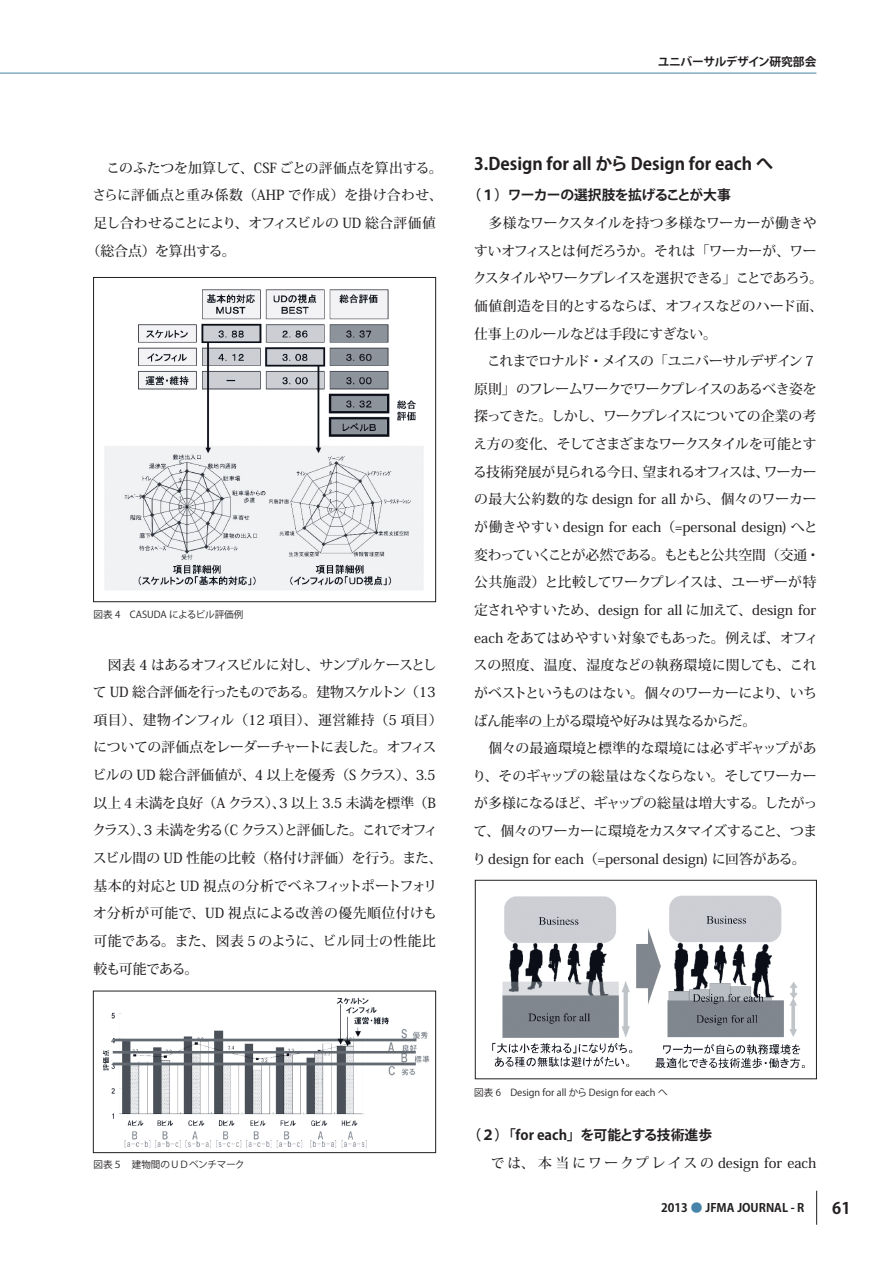
<style>
.page{position:relative;width:893px;height:1263px;background:#fff}
.page>*{position:absolute;margin:0;border:0;box-sizing:border-box;transform-origin:0 0}
.t1{font:700 16.95px "Koz Go Pro";color:#231f20}
.t2{font:700 15.9px "Koz Go Pro";color:#231f20}
.t3{font:500 13.8px/27.6px "Koz Min Pro";letter-spacing:-.01em;color:#231f20}
.t4{font:500 13.8px/27.6px "Koz Min Pro";letter-spacing:.09em;color:#231f20}
.t5{font:500 13.8px "Koz Min Pro";letter-spacing:.02em;color:#231f20}
.t6{font:500 13.8px "Koz Min Pro";letter-spacing:-.04em;color:#231f20}
.t7{font:700 11.7px "Koz Go Pro";color:#231f20}
.t8{font:700 11.7px "Koz Go Pro";letter-spacing:-.04em;color:#231f20}
.t9{font:9.6px "Koz Go Pro";color:#231f20}
.s1{font-family:"Koz Go Pro";font-weight:700}
.s2{color:#4883a9}
</style>
<div class="page">
<hr style="left:816px;top:1191px;width:1px;height:34px;background:#231f20">
<hr style="left:0;top:73px;width:816px;height:1px;background:#4883a9">
<img style="left:102px;top:997px;width:328px;height:151px">
<div style="left:93px;top:991px;width:343px;height:162px;border:1px solid #231f20"></div>
<img style="left:105px;top:289px;width:319px;height:301px">
<div style="left:93px;top:277px;width:343px;height:325px;border:1px solid #231f20"></div>
<img style="left:492px;top:895px;width:313px;height:173px">
<div style="left:475px;top:880px;width:342px;height:199px;border:1px solid #231f20"></div>
<p class="t3" style="left:94px;top:153px;width:351px">　このふたつを加算して、CSF ごとの評価点を算出する。</p>
<p class="t5" style="left:93px;top:185px;width:351px">さらに評価点と重み係数（AHP で作成）を掛け合わせ、</p>
<p class="t6" style="left:94px;top:213px;width:344px">足し合わせることにより、オフィスビルの UD 総合評価値</p>
<p class="t3" style="left:87px;top:236px;width:150px">（総合点）を算出する。</p>
<p class="t9" style="left:94px;top:608px;width:151px">図表 4　CASUDA によるビル評価例</p>
<p class="t3" style="left:92px;top:650px;width:352px">　図表 4 はあるオフィスビルに対し、サンプルケースとして UD 総合評価を行ったものである。建物スケルトン（13項目）、建物インフィル（12 項目）、運営維持（5 項目）についての評価点をレーダーチャートに表した。オフィスビルの UD 総合評価値が、4 以上を優秀（S クラス）、3.5以上４未満を良好（A クラス）、3 以上 3.5 未満を標準（Bクラス）、3 未満を劣る（C クラス）と評価した。これでオフィスビル間の UD 性能の比較（格付け評価）を行う。また、基本的対応と UD 視点の分析でベネフィットポートフォリオ分析が可能で、UD 視点による改善の優先順位付けも可能である。また、図表５のように、ビル同士の性能比較も可能である。</p>
<p class="t8" style="left:658px;top:54px;width:160px">ユニバーサルデザイン研究部会</p>
<p class="t1" style="left:474px;top:153px;width:301px">3.Design for all から Design for each へ</p>
<p class="t3" style="left:472px;top:181px;width:352px;text-indent:-5px"><span class="s1">（１）ワーカーの選択肢を拡げることが大事<br></span>　多様なワークスタイルを持つ多様なワーカーが働きやすいオフィスとは何だろうか。それは「ワーカーが、ワークスタイルやワークプレイスを選択できる」ことであろう。価値創造を目的とするならば、オフィスなどのハード面、仕事上のルールなどは手段にすぎない。<br>　これまでロナルド・メイスの「ユニバーサルデザイン７原則」のフレームワークでワークプレイスのあるべき姿を探ってきた。しかし、ワークプレイスについての企業の考え方の変化、そしてさまざまなワークスタイルを可能とする技術発展が見られる今日、望まれるオフィスは、ワーカーの最大公約数的な design for all から、個々のワーカーが働きやすい design for each（=personal design) へと変わっていくことが必然である。もともと公共空間（交通・公共施設）と比較してワークプレイスは、ユーザーが特定されやすいため、design for all に加えて、design for each をあてはめやすい対象でもあった。例えば、オフィスの照度、温度、湿度などの執務環境に関しても、これがベストというものはない。個々のワーカーにより、いちばん能率の上がる環境や好みは異なるからだ。<br>　個々の最適環境と標準的な環境には必ずギャップがあり、そのギャップの総量はなくならない。そしてワーカーが多様になるほど、ギャップの総量は増大する。したがって、個々のワーカーに環境をカスタマイズすること、つまりdesign for each（=personal design) に回答がある。</p>
<p class="t9" style="left:94px;top:1158px;width:153px">図表５　建物間のＵＤベンチマーク</p>
<p class="t9" style="left:474px;top:1086px;width:195px">図表 6　Design for all から Design for each へ</p>
<p class="t4" style="left:474px;top:1121px;width:344px;text-indent:-7px"><span class="s1">（２）「for each」を可能とする技術進歩<br></span>　では、本当にワークプレイスの design for each</p>
<p class="t7" style="left:661px;top:1200px;width:145px">2013 <span class="s2">●</span> JFMA JOURNAL - R</p>
<p class="t2" style="left:832px;top:1198px;width:20px">61</p>
</div>
